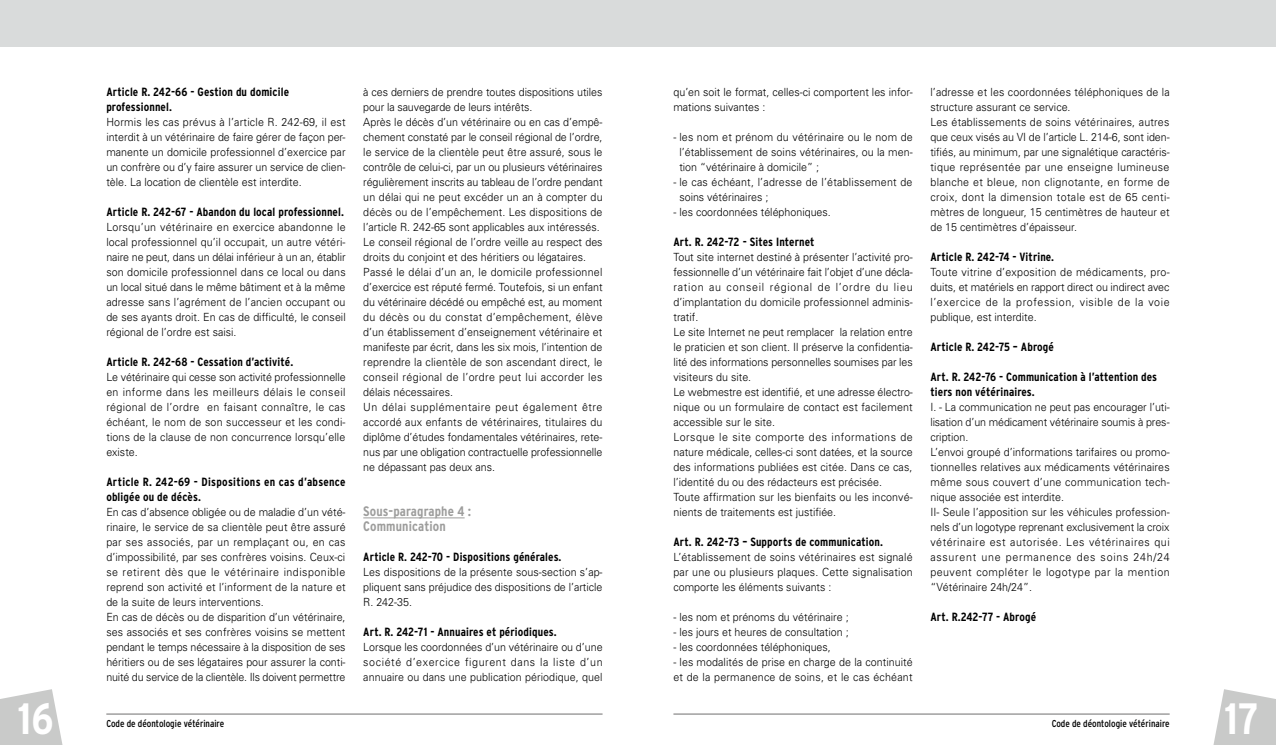
<style>
.page{position:relative;width:1276px;height:745px;background:#fff}
.page>*{position:absolute;margin:0;border:0;box-sizing:border-box;transform-origin:0 0}
.t1{font:700 condensed 43.75px "Interstate";color:#fff}
.t2{font:700 condensed 13.75px/15px "Interstate";letter-spacing:.01em;color:#9d9d9c}
.t3{font:700 condensed 11.88px/15px "Interstate";letter-spacing:.01em;color:#000}
.t4{font:300 11.25px/15px "Univers";color:#000;text-align:justify;scale:.95 1}
.t5{font:300 11.25px/15px "Univers";letter-spacing:.02em;color:#000;scale:.95 1}
.t6{font:condensed 10px "Interstate";color:#000}
</style>
<div class="page">
<svg style="left:0;top:689px;width:63px;height:55px"></svg>
<svg style="left:1213px;top:689px;width:63px;height:55px"></svg>
<hr style="left:106px;top:713px;width:496px;height:1px;background:#706f6f">
<hr style="left:673px;top:713px;width:496px;height:1px;background:#706f6f">
<div style="left:0;top:0;width:1276px;height:46px;background:#d9dbdb"></div>
<hr style="left:363px;top:517px;width:101px;height:1px;background:#9d9d9c">
<h1 class="t1" style="left:18px;top:693px;width:38px">16</h1>
<p class="t3" style="left:106px;top:84px;width:184px">Article R. 242-66 - Gestion du domicile professionnel.</p>
<p class="t4" style="left:106px;top:114px;width:253px">Hormis les cas prévus à l’article R. 242-69, il est interdit à un vétérinaire de faire gérer de façon per&shy;manente un domicile professionnel d’exercice par un confrère ou d’y faire assurer un service de clien&shy;tèle. La location de clientèle est interdite.</p>
<p class="t3" style="left:106px;top:204px;width:239px">Article R. 242-67 - Abandon du local professionnel.</p>
<p class="t4" style="left:106px;top:219px;width:253px">Lorsqu’un vétérinaire en exercice abandonne le local professionnel qu’il occupait, un autre vétéri&shy;naire ne peut, dans un délai inférieur à un an, établir son domicile professionnel dans ce local ou dans un local situé dans le même bâtiment et à la même adresse sans l’agrément de l’ancien occupant ou de ses ayants droit. En cas de difficulté, le conseil régional de l’ordre est saisi.</p>
<p class="t3" style="left:106px;top:354px;width:188px">Article R. 242-68 - Cessation d’activité.</p>
<p class="t4" style="left:106px;top:369px;width:253px">Le vétérinaire qui cesse son activité professionnelle en informe dans les meilleurs délais le conseil régional de l’ordre en faisant connaître, le cas échéant, le nom de son successeur et les condi&shy;tions de la clause de non concurrence lorsqu’elle existe.</p>
<p class="t3" style="left:106px;top:474px;width:241px">Article R. 242-69 - Dispositions en cas d’absence obligée ou de décès.</p>
<p class="t4" style="left:106px;top:504px;width:253px;text-align:left">En cas d’absence obligée ou de maladie d’un vété&shy;rinaire, le service de sa clientèle peut être assuré par ses associés, par un remplaçant ou, en cas d’impossibilité, par ses confrères voisins. Ceux-ci se retirent dès que le vétérinaire indisponible reprend son activité et l’informent de la nature et de la suite de leurs interventions.<br>En cas de décès ou de disparition d’un vétérinaire, ses associés et ses confrères voisins se mettent pendant le temps nécessaire à la disposition de ses héritiers ou de ses légataires pour assurer la conti&shy;nuité du service de la clientèle. Ils doivent permettre</p>
<p class="t4" style="left:363px;top:84px;width:253px;text-align:left">à ces derniers de prendre toutes dispositions utiles pour la sauvegarde de leurs intérêts.<br>Après le décès d’un vétérinaire ou en cas d’empê&shy;chement constaté par le conseil régional de l’ordre, le service de la clientèle peut être assuré, sous le contrôle de celui-ci, par un ou plusieurs vétérinaires régulièrement inscrits au tableau de l’ordre pendant un délai qui ne peut excéder un an à compter du décès ou de l’empêchement. Les dispositions de l’article R. 242-65 sont applicables aux intéressés.<br>Le conseil régional de l’ordre veille au respect des droits du conjoint et des héritiers ou légataires.<br>Passé le délai d’un an, le domicile professionnel d’exercice est réputé fermé. Toutefois, si un enfant du vétérinaire décédé ou empêché est, au moment du décès ou du constat d’empêchement, élève d’un établissement d’enseignement vétérinaire et manifeste par écrit, dans les six mois, l’intention de reprendre la clientèle de son ascendant direct, le conseil régional de l’ordre peut lui accorder les délais nécessaires.<br>Un délai supplémentaire peut également être accordé aux enfants de vétérinaires, titulaires du diplôme d’études fondamentales vétérinaires, rete&shy;nus par une obligation contractuelle professionnelle ne dépassant pas deux ans.</p>
<p class="t2" style="left:363px;top:503px;width:109px">Sous-paragraphe 4 :<br>Communication</p>
<p class="t3" style="left:363px;top:549px;width:200px">Article R. 242-70 - Dispositions générales.</p>
<p class="t4" style="left:363px;top:564px;width:253px">Les dispositions de la présente sous-section s’ap&shy;pliquent sans préjudice des dispositions de l’article R. 242-35.</p>
<p class="t3" style="left:363px;top:624px;width:195px">Art. R. 242-71 - Annuaires et périodiques.</p>
<p class="t4" style="left:363px;top:639px;width:253px">Lorsque les coordonnées d’un vétérinaire ou d’une société d’exercice figurent dans la liste d’un annuaire ou dans une publication périodique, quel</p>
<p class="t4" style="left:673px;top:84px;width:253px">qu’en soit le format, celles-ci comportent les infor&shy;mations suivantes :</p>
<p class="t4" style="left:679px;top:129px;width:247px;text-indent:-6px">- les nom et prénom du vétérinaire ou le nom de l’établissement de soins vétérinaires, ou la men&shy;tion “vétérinaire à domicile” ;</p>
<p class="t5" style="left:679px;top:174px;width:247px;text-indent:-6px">- le cas échéant, l’adresse de l’établissement de soins vétérinaires ;</p>
<p class="t4" style="left:673px;top:204px;width:167px">- les coordonnées téléphoniques.</p>
<p class="t3" style="left:673px;top:234px;width:143px">Art. R. 242-72 - Sites Internet</p>
<p class="t4" style="left:673px;top:249px;width:253px;text-align:left">Tout site internet destiné à présenter l’activité pro&shy;fessionnelle d’un vétérinaire fait l’objet d’une décla&shy;ration au conseil régional de l’ordre du lieu d’implantation du domicile professionnel adminis&shy;tratif.<br>Le site Internet ne peut remplacer la relation entre le praticien et son client. Il préserve la confidentia&shy;lité des informations personnelles soumises par les visiteurs du site.<br>Le webmestre est identifié, et une adresse électro&shy;nique ou un formulaire de contact est facilement accessible sur le site.<br>Lorsque le site comporte des informations de nature médicale, celles-ci sont datées, et la source des informations publiées est citée. Dans ce cas, l’identité du ou des rédacteurs est précisée.<br>Toute affirmation sur les bienfaits ou les inconvé&shy;nients de traitements est justifiée.</p>
<p class="t3" style="left:673px;top:534px;width:211px">Art. R. 242-73 – Supports de communication.</p>
<p class="t4" style="left:673px;top:549px;width:253px">L’établissement de soins vétérinaires est signalé par une ou plusieurs plaques. Cette signalisation comporte les éléments suivants :</p>
<p class="t4" style="left:673px;top:609px;width:186px">- les nom et prénoms du vétérinaire ;</p>
<p class="t4" style="left:673px;top:624px;width:186px">- les jours et heures de consultation ;</p>
<p class="t4" style="left:673px;top:639px;width:167px">- les coordonnées téléphoniques,</p>
<p class="t4" style="left:673px;top:654px;width:253px">- les modalités de prise en charge de la continuité et de la permanence de soins, et le cas échéant</p>
<p class="t4" style="left:930px;top:84px;width:253px;text-align:left">l’adresse et les coordonnées téléphoniques de la structure assurant ce service.<br>Les établissements de soins vétérinaires, autres que ceux visés au VI de l’article L. 214-6, sont iden&shy;tifiés, au minimum, par une signalétique caractéris&shy;tique représentée par une enseigne lumineuse blanche et bleue, non clignotante, en forme de croix, dont la dimension totale est de 65 centi&shy;mètres de longueur, 15 centimètres de hauteur et de 15 centimètres d’épaisseur.</p>
<p class="t3" style="left:930px;top:249px;width:125px">Article R. 242-74 - Vitrine.</p>
<p class="t4" style="left:930px;top:264px;width:253px">Toute vitrine d’exposition de médicaments, pro&shy;duits, et matériels en rapport direct ou indirect avec l’exercice de la profession, visible de la voie publique, est interdite.</p>
<p class="t3" style="left:930px;top:339px;width:125px">Article R. 242-75 – Abrogé</p>
<p class="t3" style="left:930px;top:369px;width:228px">Art. R. 242-76 - Communication à l’attention des tiers non vétérinaires.</p>
<p class="t4" style="left:930px;top:399px;width:253px;text-align:left">I. - La communication ne peut pas encourager l’uti&shy;lisation d’un médicament vétérinaire soumis à pres&shy;cription.<br>L’envoi groupé d’informations tarifaires ou promo&shy;tionnelles relatives aux médicaments vétérinaires même sous couvert d’une communication tech&shy;nique associée est interdite.<br>II- Seule l’apposition sur les véhicules profession&shy;nels d’un logotype reprenant exclusivement la croix vétérinaire est autorisée. Les vétérinaires qui assurent une permanence des soins 24h/24 peuvent compléter le logotype par la mention “Vétérinaire 24h/24”.</p>
<p class="t3" style="left:930px;top:609px;width:107px">Art. R.242-77 - Abrogé</p>
<p class="t6" style="left:106px;top:717px;width:119px">Code de déontologie vétérinaire</p>
<p class="t6" style="left:1051px;top:717px;width:119px">Code de déontologie vétérinaire</p>
<h1 class="t1" style="left:1224px;top:693px;width:35px">17</h1>
</div>
